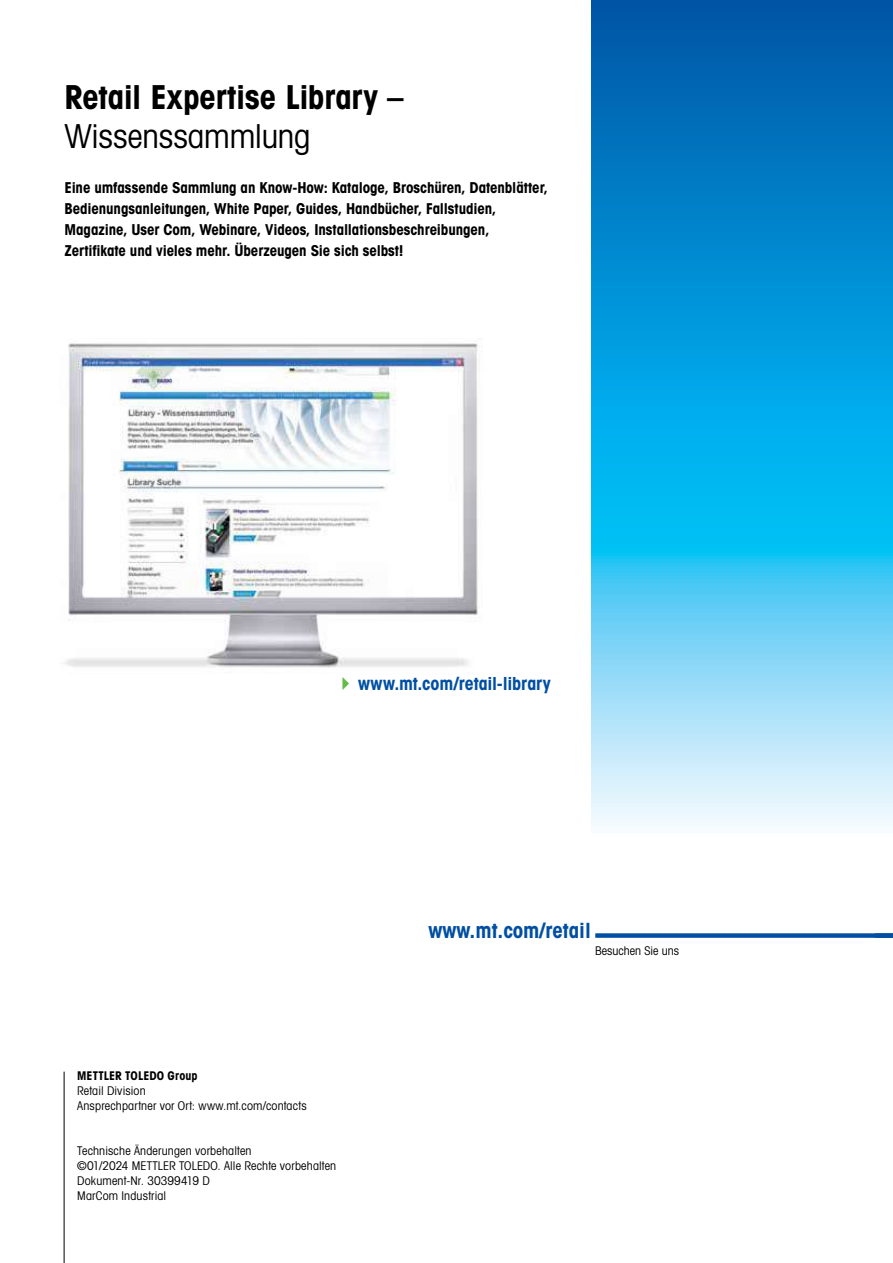
<style>
.page{position:relative;width:893px;height:1263px;background:#fff}
.page>*{position:absolute;margin:0;border:0;box-sizing:border-box;transform-origin:0 0}
.t1{font:33px "Avant Gardefor MT Bd";letter-spacing:-.005em;color:#000}
.t2{font:33px "Avant Gardefor MT Bk";letter-spacing:-.005em;color:#000}
.t3{font:21px "Avant Gardefor MT Bd";color:#004fa3}
.t4{font:18px "Avant Gardefor MT Bd";letter-spacing:-.005em;color:#004fa3}
.t5{font:15px/21px "Avant Gardefor MT Bd";letter-spacing:-.01em;color:#000}
.t6{font:12px/15px "Avant Gardefor MT Bk";letter-spacing:.015em;color:#000}
.t7{font:12px "Avant Gardefor MT Bd";letter-spacing:.005em;color:#000}
</style>
<div class="page">
<div style="left:595px;top:933px;width:298px;height:5px;background:#004fa3"></div>
<hr style="left:64px;top:1071px;width:1px;height:192px;background:#000">
<svg style="left:591px;top:0;width:302px;height:827px;background:#32a8df"></svg>
<img style="left:64px;top:343px;width:414px;height:325px">
<h1 class="t1" style="left:64px;top:76px;width:341px">Retail Expertise Library –</h1>
<h1 class="t2" style="left:64px;top:116px;width:248px">Wissenssammlung</h1>
<p class="t5" style="left:64px;top:176px;width:485px">Eine umfassende Sammlung an Know-How: Kataloge, Broschüren, Datenblätter, Bedienungsanleitungen, White Paper, Guides, Handbücher, Fallstudien, Magazine, User Com, Webinare, Videos, Installationsbeschreibungen, Zertifikate und vieles mehr. Überzeugen Sie sich selbst!</p>
<p class="t4" style="left:358px;top:672px;width:194px">www.mt.com/retail-library</p>
<h2 class="t3" style="left:428px;top:916px;width:164px">www.mt.com/retail</h2>
<p class="t7" style="left:77px;top:1068px;width:122px">METTLER TOLEDO Group</p>
<p class="t6" style="left:77px;top:1083px;width:231px">Retail Division<br>Ansprechpartner vor Ort: www.mt.com/contacts</p>
<p class="t6" style="left:77px;top:1143px;width:261px">Technische Änderungen vorbehalten<br>©01/2024 METTLER TOLEDO. Alle Rechte vorbehalten<br>Dokument-Nr. 30399419 D<br>MarCom Industrial</p>
<p class="t6" style="left:595px;top:943px;width:85px">Besuchen Sie uns</p>
</div>
